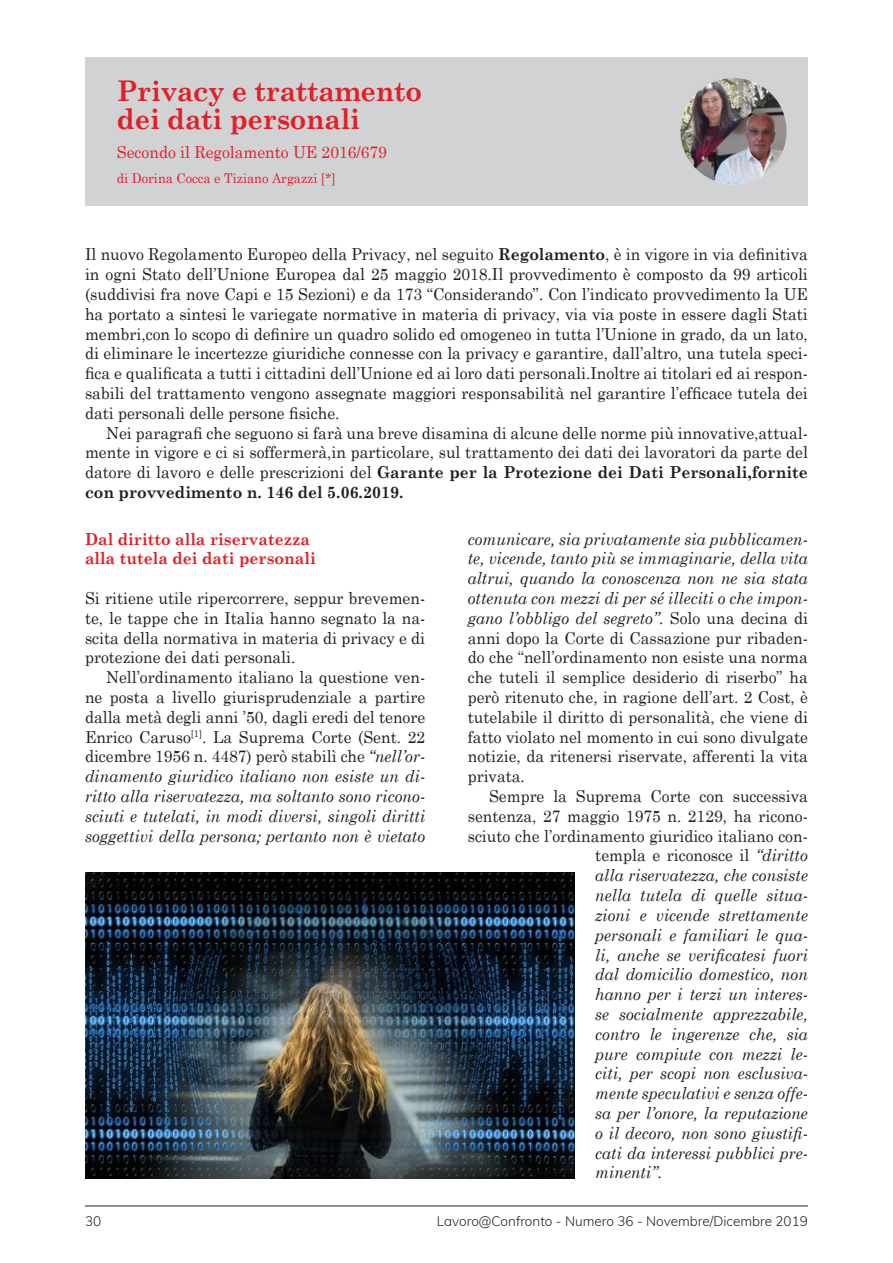
<style>
.page{position:relative;width:893px;height:1263px;background:#fff}
.page>*{position:absolute;margin:0;border:0;box-sizing:border-box;transform-origin:0 0}
.t1{font:700 28.5px/28.5px "Century Schoolbook";letter-spacing:-.01em;color:#e21f26;scale:.95 1}
.t2{font:16.5px/19.8px "Century Schoolbook";color:#231f20;text-align:justify;scale:.95 1}
.t3{font:italic 16.5px "Century Schoolbook";color:#231f20;scale:.95 1}
.t4{font:700 16.5px/19.8px "Century Schoolbook";color:#e21f26;scale:.95 1}
.t5{font:16.5px "Century Schoolbook";color:#e21f26;scale:.95 1}
.t6{font:300 13.5px "Muli";color:#231f20}
.t7{font:13.5px "Century Schoolbook";color:#e21f26;scale:.95 1}
.s1{font-weight:700}
.s2{font-style:italic}
.s3{font-style:normal}
</style>
<div class="page">
<hr style="left:85px;top:1205px;width:723px;height:1px;background:#231f20">
<div style="left:85px;top:57px;width:723px;height:149px;background:#d1d2d4"></div>
<img style="left:680px;top:78px;width:107px;height:106px;border-radius:52px">
<img style="left:85px;top:872px;width:489px;height:306px">
<h1 class="t1" style="left:117px;top:76px;width:322px">Privacy e trattamento dei dati personali</h1>
<p class="t5" style="left:117px;top:142px;width:286px">Secondo il Regolamento UE 2016/679</p>
<p class="t7" style="left:117px;top:169px;width:232px">di Dorina Cocca e Tiziano Argazzi [*]</p>
<p class="t2" style="left:85px;top:244px;width:762px">Il nuovo Regolamento Europeo della Privacy, nel seguito <span class="s1">Regolamento</span>, è in vigore in via definitiva in ogni Stato dell’Unione Europea dal 25 maggio 2018.Il provvedimento è composto da 99 articoli (suddivisi fra nove Capi e 15 Sezioni) e da 173 “Considerando”. Con l’indicato provvedimento la UE ha portato a sintesi le variegate normative in materia di privacy, via via poste in essere dagli Stati membri,con lo scopo di definire un quadro solido ed omogeneo in tutta l’Unione in grado, da un lato, di eliminare le incertezze giuridiche connesse con la privacy e garantire, dall’altro, una tutela speci&shy;fica e qualificata a tutti i cittadini dell’Unione ed ai loro dati personali.Inoltre ai titolari ed ai respon&shy;sabili del trattamento vengono assegnate maggiori responsabilità nel garantire l’efficace tutela dei dati personali delle persone fisiche.</p>
<p class="t2" style="left:85px;top:422px;width:762px;text-indent:21px">Nei paragrafi che seguono si farà una breve disamina di alcune delle norme più innovative,attual&shy;mente in vigore e ci si soffermerà,in particolare, sul trattamento dei dati dei lavoratori da parte del datore di lavoro e delle prescrizioni del <span class="s1">Garante per la Protezione dei Dati Personali,fornite con provvedimento n. 146 del 5.06.2019.</span></p>
<p class="t4" style="left:85px;top:528px;width:244px">Dal diritto alla riservatezza alla tutela dei dati personali</p>
<p class="t2" style="left:85px;top:588px;width:360px">Si ritiene utile ripercorrere, seppur brevemen&shy;te, le tappe che in Italia hanno segnato la na&shy;scita della normativa in materia di privacy e di protezione dei dati personali.</p>
<p class="t2" style="left:85px;top:667px;width:360px;text-indent:21px">Nell’ordinamento italiano la questione ven&shy;ne posta a livello giurisprudenziale a partire dalla metà degli anni ’50, dagli eredi del tenore Enrico Caruso<sup>[1]</sup>. La Suprema Corte (Sent. 22 dicembre 1956 n. 4487) però stabilì che <span class="s2">“nell’or&shy;dinamento giuridico italiano non esiste un di&shy;ritto alla riservatezza, ma soltanto sono ricono&shy;sciuti e tutelati, in modi diversi, singoli diritti soggettivi della persona; pertanto non è vietato</span></p>
<p class="t2" style="left:468px;top:528px;width:360px"><span class="s2">comunicare, sia privatamente sia pubblicamen&shy;te, vicende, tanto più se immaginarie, della vita altrui, quando la conoscenza non ne sia stata ottenuta con mezzi di per sé illeciti o che impon&shy;gano l’obbligo del segreto”</span>. Solo una decina di anni dopo la Corte di Cassazione pur ribaden&shy;do che “nell’ordinamento non esiste una norma che tuteli il semplice desiderio di riserbo” ha però ritenuto che, in ragione dell’art. 2 Cost, è tutelabile il diritto di personalità, che viene di fatto violato nel momento in cui sono divulgate notizie, da ritenersi riservate, afferenti la vita privata.</p>
<p class="t2" style="left:489px;top:786px;width:337px">Sempre la Suprema Corte con successiva</p>
<p class="t2" style="left:468px;top:806px;width:360px">sentenza, 27 maggio 1975 n. 2129, ha ricono-</p>
<p class="t2" style="left:468px;top:825px;width:360px">sciuto che l’ordinamento giuridico italiano con-</p>
<p class="t2" style="left:595px;top:845px;width:225px">templa e riconosce il <span class="s2">“diritto</span></p>
<p class="t3" style="left:595px;top:865px;width:225px">alla riservatezza, che consiste</p>
<p class="t3" style="left:595px;top:885px;width:225px">nella tutela di quelle situa-</p>
<p class="t3" style="left:595px;top:905px;width:225px">zioni e vicende strettamente</p>
<p class="t3" style="left:595px;top:924px;width:225px">personali e familiari le qua-</p>
<p class="t3" style="left:595px;top:944px;width:225px">li, anche se verificatesi fuori</p>
<p class="t3" style="left:595px;top:964px;width:225px">dal domicilio domestico, non</p>
<p class="t3" style="left:595px;top:984px;width:225px">hanno per i terzi un interes-</p>
<p class="t3" style="left:595px;top:1004px;width:225px">se socialmente apprezzabile,</p>
<p class="t3" style="left:595px;top:1023px;width:225px">contro le ingerenze che, sia</p>
<p class="t3" style="left:595px;top:1043px;width:225px">pure compiute con mezzi le-</p>
<p class="t3" style="left:595px;top:1063px;width:225px">citi, per scopi non esclusiva-</p>
<p class="t3" style="left:595px;top:1083px;width:225px">mente speculativi e senza offe-</p>
<p class="t3" style="left:595px;top:1103px;width:225px">sa per l’onore, la reputazione</p>
<p class="t3" style="left:595px;top:1122px;width:225px">o il decoro, non sono giustifi-</p>
<p class="t3" style="left:595px;top:1142px;width:225px">cati da interessi pubblici pre-</p>
<p class="t3" style="left:595px;top:1162px;width:71px">minenti”<span class="s3">.</span></p>
<p class="t6" style="left:85px;top:1213px;width:18px">30</p>
<p class="t6" style="left:437px;top:1213px;width:372px">Lavoro@Confronto - Numero 36 - Novembre/Dicembre 2019</p>
</div>
